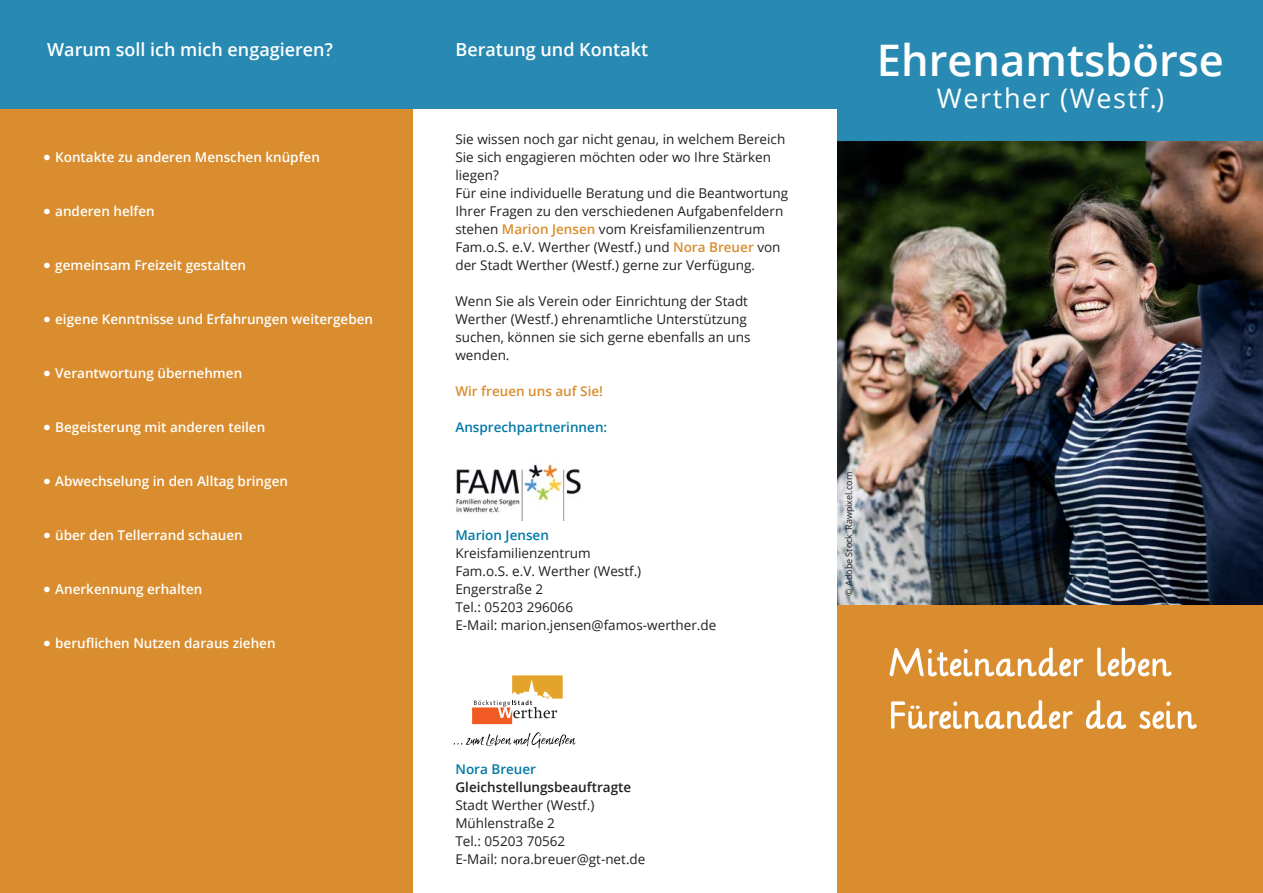
<style>
.page{position:relative;width:1263px;height:893px;background:#fff}
.page>*{position:absolute;margin:0;border:0;box-sizing:border-box;transform-origin:0 0}
.t1{font:600 43.5px "Open Sans";color:#fff}
.t2{font:27px "Open Sans";letter-spacing:.06em;color:#fff}
.t3{font:600 18px "Open Sans";color:#fff}
.t4{font:13.5px/18px "Open Sans";color:#231f20}
.t5{font:600 13.5px "Open Sans";color:#fff}
.t6{font:600 13.5px "Open Sans";color:#0079a5}
.t7{font:600 13.5px "Open Sans";color:#231f20}
.t8{font:600 13.5px "Open Sans";color:#d98d2e}
.t9{font:9px "Open Sans";color:#231f20}
.s1{font-weight:600;color:#d98d2e}
</style>
<div class="page">
<div style="left:0;top:103px;width:412px;height:790px;background:#d98d2e"></div>
<div style="left:838px;top:0;width:425px;height:141px;background:#288ab2"></div>
<div style="left:0;top:0;width:838px;height:108px;background:#288ab2"></div>
<div style="left:470px;top:674px;width:94px;height:52px;background:linear-gradient(to right,#fde9e0,#fff)"></div>
<svg style="left:454px;top:732px;width:122px;height:16px"></svg>
<svg style="left:472px;top:675px;width:91px;height:49px"></svg>
<img style="left:456px;top:464px;width:125px;height:57px">
<div style="left:838px;top:603px;width:425px;height:290px;background:#d98d2e"></div>
<svg style="left:891px;top:700px;width:306px;height:29px"></svg>
<svg style="left:889px;top:648px;width:282px;height:28px"></svg>
<img style="left:838px;top:141px;width:425px;height:464px">
<h3 class="t3" style="left:47px;top:37px;width:287px">Warum soll ich mich engagieren?</h3>
<h3 class="t3" style="left:455px;top:37px;width:194px">Beratung und Kontakt</h3>
<p class="t5" style="left:55px;top:148px;width:266px">Kontakte zu anderen Menschen knüpfen</p>
<p class="t5" style="left:55px;top:202px;width:101px">anderen helfen</p>
<p class="t5" style="left:55px;top:256px;width:192px">gemeinsam Freizeit gestalten</p>
<p class="t5" style="left:55px;top:310px;width:319px">eigene Kenntnisse und Erfahrungen weitergeben</p>
<p class="t5" style="left:55px;top:364px;width:189px">Verantwortung übernehmen</p>
<p class="t5" style="left:55px;top:418px;width:212px">Begeisterung mit anderen teilen</p>
<p class="t5" style="left:55px;top:472px;width:234px">Abwechselung in den Alltag bringen</p>
<p class="t5" style="left:55px;top:526px;width:189px">über den Tellerrand schauen</p>
<p class="t5" style="left:55px;top:580px;width:149px">Anerkennung erhalten</p>
<p class="t5" style="left:55px;top:634px;width:222px">beruflichen Nutzen daraus ziehen</p>
<p class="t4" style="left:455px;top:130px;width:334px">Sie wissen noch gar nicht genau, in welchem Bereich Sie sich engagieren möchten oder wo Ihre Stärken liegen?<br>Für eine individuelle Beratung und die Beantwortung Ihrer Fragen zu den verschiedenen Aufgabenfeldern stehen <span class="s1">Marion Jensen</span> vom Kreisfamilienzentrum Fam.o.S. e.V. Werther (Westf.) und <span class="s1">Nora Breuer</span> von der Stadt Werther (Westf.) gerne zur Verfügung.</p>
<p class="t4" style="left:455px;top:292px;width:297px">Wenn Sie als Verein oder Einrichtung der Stadt Werther (Westf.) ehrenamtliche Unterstützung suchen, können sie sich gerne ebenfalls an uns wenden.</p>
<p class="t8" style="left:455px;top:382px;width:149px">Wir freuen uns auf Sie!</p>
<p class="t6" style="left:455px;top:418px;width:153px">Ansprechpartnerinnen:</p>
<p class="t6" style="left:455px;top:526px;width:95px">Marion Jensen</p>
<p class="t4" style="left:455px;top:544px;width:262px">Kreisfamilienzentrum<br>Fam.o.S. e.V. Werther (Westf.)<br>Engerstraße 2<br>Tel.: 05203 296066<br>E-Mail: marion.jensen@famos-werther.de</p>
<p class="t6" style="left:455px;top:760px;width:82px">Nora Breuer</p>
<p class="t7" style="left:455px;top:778px;width:177px">Gleichstellungsbeauftragte</p>
<p class="t4" style="left:455px;top:796px;width:191px">Stadt Werther (Westf.)<br>Mühlenstraße 2<br>Tel.: 05203 70562<br>E-Mail: nora.breuer@gt-net.de</p>
<h1 class="t1" style="left:877px;top:29px;width:349px">Ehrenamtsbörse</h1>
<h2 class="t2" style="left:937px;top:79px;width:229px">Werther (Westf.)</h2>
<p class="t9" style="left:843px;top:596px;width:125px;rotate:-90deg">© Adobe Stock_Rawpixel.com</p>
</div>
